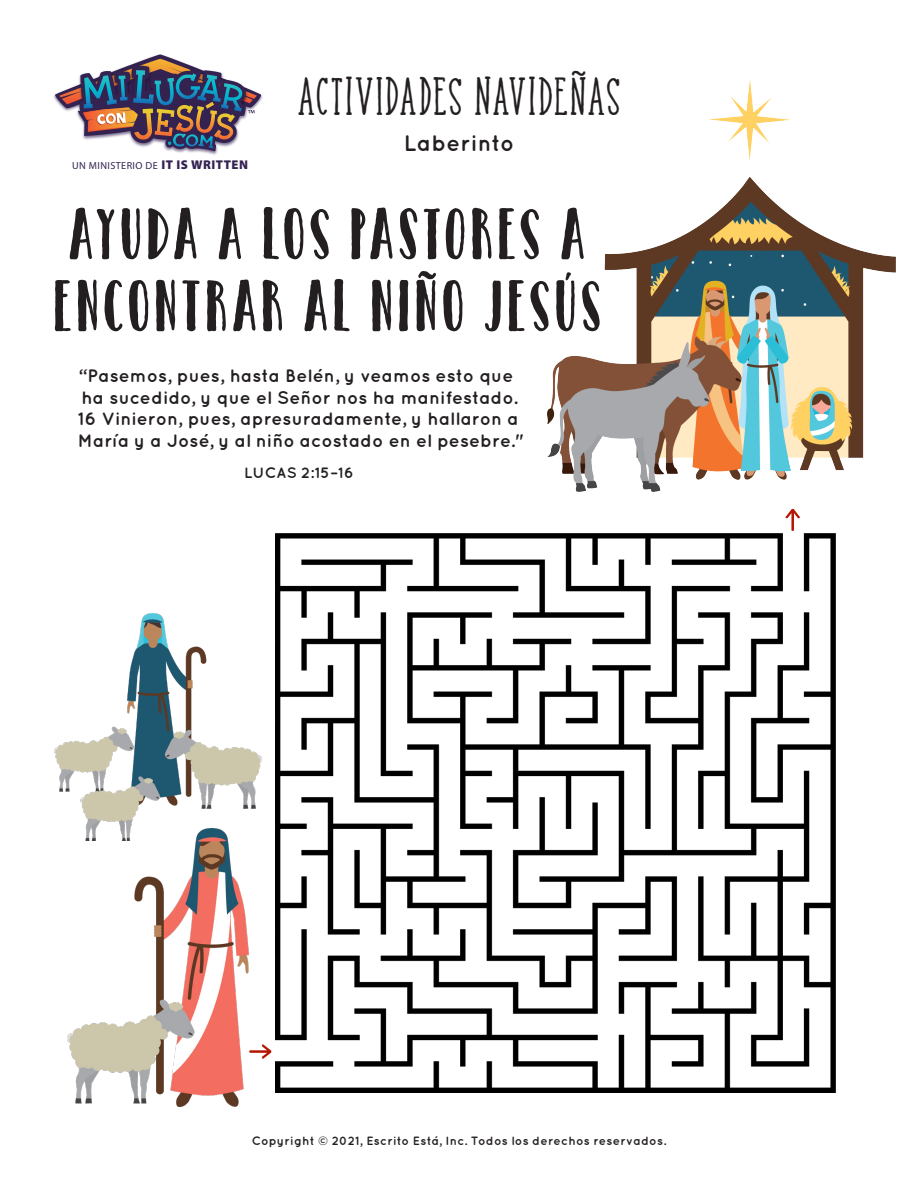
<style>
.page{position:relative;width:918px;height:1188px;background:#fff}
.page>*{position:absolute;margin:0;border:0;box-sizing:border-box;transform-origin:0 0}
.t1{font:700 69px/72px "Catalina Avalon Sans";letter-spacing:.015em;color:#231f20}
.t2{font:49.5px "Catalina Anacapa Slab Bold";color:#231f20}
.t3{font:700 22.5px "Quicksand";letter-spacing:.015em;color:#231f20}
.t4{font:700 18px/21.6px "Quicksand";letter-spacing:.005em;color:#231f20}
.t5{font:700 15px "Quicksand";letter-spacing:.025em;color:#231f20}
.t6{font:700 12px "Quicksand";letter-spacing:.025em;color:#231f20}
.t7{font:10.2px "Myriad Pro";letter-spacing:.04em;color:#342251}
.s1{font-weight:900;font-size:12.75px}
</style>
<div class="page">
<img style="left:548px;top:80px;width:347px;height:412px">
<img style="left:55px;top:613px;width:207px;height:216px">
<img style="left:67px;top:829px;width:182px;height:277px">
<img style="left:276px;top:533px;width:559px;height:560px">
<svg style="left:249px;top:1044px;width:22px;height:15px"></svg>
<svg style="left:785px;top:509px;width:15px;height:22px"></svg>
<img style="left:174px;top:151px;width:44px;height:4px">
<svg style="left:54px;top:54px;width:208px;height:97px"></svg>
<p class="t7" style="left:72px;top:159px;width:177px">UN MINISTERIO DE <span class="s1">IT IS WRITTEN</span></p>
<h2 class="t2" style="left:297px;top:68px;width:326px">ACTIVIDADES NAVIDEÑAS</h2>
<p class="t3" style="left:404px;top:130px;width:112px">Laberinto</p>
<h1 class="t1" style="left:52px;top:198px;width:553px">AYUDA A LOS PASTORES A<br>ENCONTRAR AL NIÑO JESÚS</h1>
<p class="t4" style="left:78px;top:364px;width:446px">“Pasemos, pues, hasta Belén, y veamos esto que ha sucedido, y que el Señor nos ha manifestado.<br>16 Vinieron, pues, apresuradamente, y hallaron a María y a José, y al niño acostado en el pesebre."</p>
<p class="t5" style="left:244px;top:464px;width:111px">LUCAS 2:15–16</p>
<p class="t6" style="left:252px;top:1134px;width:416px">Copyright © 2021, Escrito Está, Inc. Todos los derechos reservados.</p>
</div>
